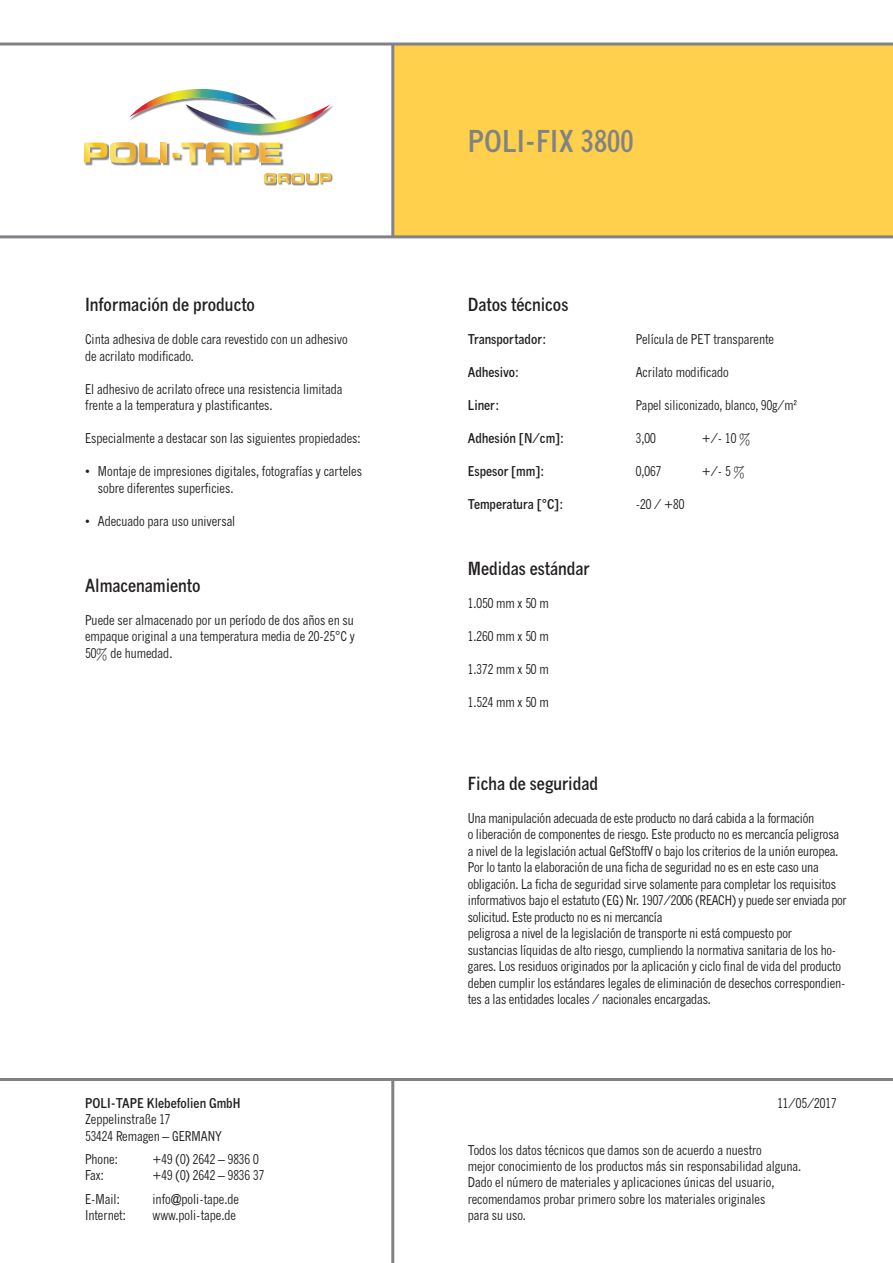
<style>
.page{position:relative;width:893px;height:1263px;background:#fff}
.page>*{position:absolute;margin:0;border:0;box-sizing:border-box;transform-origin:0 0}
.t1{font:700 condensed 30px "News Gothic MT Pro";color:#808285}
.t2{font:700 condensed 18px "News Gothic MT Pro";color:#231f20}
.t3{font:condensed 13.5px/16.5px "News Gothic MT Pro";letter-spacing:-.01em;color:#231f20}
.t4{font:700 condensed 13.5px "News Gothic MT Pro";color:#231f20}
</style>
<div class="page">
<div style="left:393px;top:44px;width:500px;height:193px;background:#fed04c"></div>
<hr style="left:0;top:235px;width:893px;height:3px;background:#808285">
<hr style="left:0;top:43px;width:893px;height:3px;background:#808285">
<hr style="left:391px;top:44px;width:3px;height:193px;background:#808285">
<hr style="left:0;top:1078px;width:893px;height:3px;background:#808285">
<hr style="left:391px;top:1079px;width:3px;height:184px;background:#808285">
<svg style="left:264px;top:173px;width:69px;height:13px"></svg>
<img style="left:162px;top:143px;width:8px;height:23px">
<svg style="left:84px;top:142px;width:78px;height:24px"></svg>
<svg style="left:161px;top:143px;width:6px;height:19px"></svg>
<img style="left:280px;top:143px;width:4px;height:23px">
<svg style="left:173px;top:142px;width:107px;height:24px"></svg>
<img style="left:236px;top:105px;width:97px;height:31px">
<svg style="left:129px;top:89px;width:202px;height:44px"></svg>
<h2 class="t2" style="left:85px;top:293px;width:171px">Información de producto</h2>
<p class="t3" style="left:85px;top:331px;width:264px">Cinta adhesiva de doble cara revestido con un adhesivo de acrilato modificado.</p>
<p class="t3" style="left:85px;top:380px;width:259px">El adhesivo de acrilato ofrece una resistencia limitada frente a la temperatura y plastificantes.</p>
<p class="t3" style="left:85px;top:430px;width:277px">Especialmente a destacar son las siguientes propiedades:</p>
<p class="t3" style="left:98px;top:463px;width:266px;text-indent:-13px">• Montaje de impresiones digitales, fotografías y carteles sobre diferentes superficies.</p>
<p class="t3" style="left:85px;top:512px;width:152px">• Adecuado para uso universal</p>
<h2 class="t2" style="left:85px;top:574px;width:117px">Almacenamiento</h2>
<p class="t3" style="left:85px;top:611px;width:271px;text-align:justify">Puede ser almacenado por un período de dos años en su empaque original a una temperatura media de 20-25°C y 50% de humedad.</p>
<p class="t4" style="left:85px;top:1095px;width:157px">POLI-TAPE Klebefolien GmbH</p>
<p class="t3" style="left:85px;top:1111px;width:138px">Zeppelinstraße 17<br>53424 Remagen – GERMANY</p>
<p class="t3" style="left:85px;top:1151px;width:34px">Phone:</p>
<p class="t3" style="left:153px;top:1151px;width:108px">+49 (0) 2642 – 9836 0</p>
<p class="t3" style="left:85px;top:1167px;width:20px">Fax:</p>
<p class="t3" style="left:153px;top:1167px;width:113px">+49 (0) 2642 – 9836 37</p>
<p class="t3" style="left:85px;top:1190px;width:36px">E-Mail:</p>
<p class="t3" style="left:153px;top:1190px;width:88px">info@poli-tape.de</p>
<p class="t3" style="left:85px;top:1207px;width:42px">Internet:</p>
<p class="t3" style="left:153px;top:1207px;width:85px">www.poli-tape.de</p>
<h1 class="t1" style="left:468px;top:122px;width:167px">POLI-FIX 3800</h1>
<h2 class="t2" style="left:468px;top:293px;width:102px">Datos técnicos</h2>
<p class="t4" style="left:468px;top:331px;width:80px">Transportador:</p>
<p class="t3" style="left:636px;top:331px;width:140px">Película de PET transparente</p>
<p class="t4" style="left:468px;top:364px;width:53px">Adhesivo:</p>
<p class="t3" style="left:636px;top:364px;width:94px">Acrilato modificado</p>
<p class="t4" style="left:468px;top:397px;width:33px">Liner:</p>
<p class="t3" style="left:636px;top:397px;width:163px">Papel siliconizado, blanco, 90g/m²</p>
<p class="t4" style="left:468px;top:430px;width:98px">Adhesión [N/cm]:</p>
<p class="t3" style="left:636px;top:430px;width:21px">3,00</p>
<p class="t3" style="left:702px;top:430px;width:50px">+/- 10 %</p>
<p class="t4" style="left:468px;top:463px;width:78px">Espesor [mm]:</p>
<p class="t3" style="left:636px;top:463px;width:27px">0,067</p>
<p class="t3" style="left:702px;top:463px;width:45px">+/- 5 %</p>
<p class="t4" style="left:468px;top:496px;width:97px">Temperatura [°C]:</p>
<p class="t3" style="left:636px;top:496px;width:50px">-20 / +80</p>
<h2 class="t2" style="left:468px;top:557px;width:123px">Medidas estándar</h2>
<p class="t3" style="left:468px;top:595px;width:82px">1.050 mm x 50 m</p>
<p class="t3" style="left:468px;top:628px;width:82px">1.260 mm x 50 m</p>
<p class="t3" style="left:468px;top:661px;width:82px">1.372 mm x 50 m</p>
<p class="t3" style="left:468px;top:694px;width:82px">1.524 mm x 50 m</p>
<h2 class="t2" style="left:468px;top:772px;width:132px">Ficha de seguridad</h2>
<p class="t3" style="left:468px;top:809px;width:381px">Una manipulación adecuada de este producto no dará cabida a la formación<br>o liberación de componentes de riesgo. Este producto no es mercancía peligrosa a nivel de la legislación actual GefStoffV o bajo los criterios de la unión europea.<br>Por lo tanto la elaboración de una ficha de seguridad no es en este caso una obligación. La ficha de seguridad sirve solamente para completar los requisitos informativos bajo el estatuto (EG) Nr. 1907/2006 (REACH) y puede ser enviada por solicitud. Este producto no es ni mercancía<br>peligrosa a nivel de la legislación de transporte ni está compuesto por<br>sustancias líquidas de alto riesgo, cumpliendo la normativa sanitaria de los ho&shy;gares. Los residuos originados por la aplicación y ciclo final de vida del producto deben cumplir los estándares legales de eliminación de desechos correspondien&shy;tes a las entidades locales / nacionales encargadas.</p>
<p class="t3" style="left:777px;top:1095px;width:61px">11/05/2017</p>
<p class="t3" style="left:468px;top:1142px;width:335px">Todos los datos técnicos que damos son de acuerdo a nuestro<br>mejor conocimiento de los productos más sin responsabilidad alguna.<br>Dado el número de materiales y aplicaciones únicas del usuario, recomendamos probar primero sobre los materiales originales<br>para su uso.</p>
</div>
